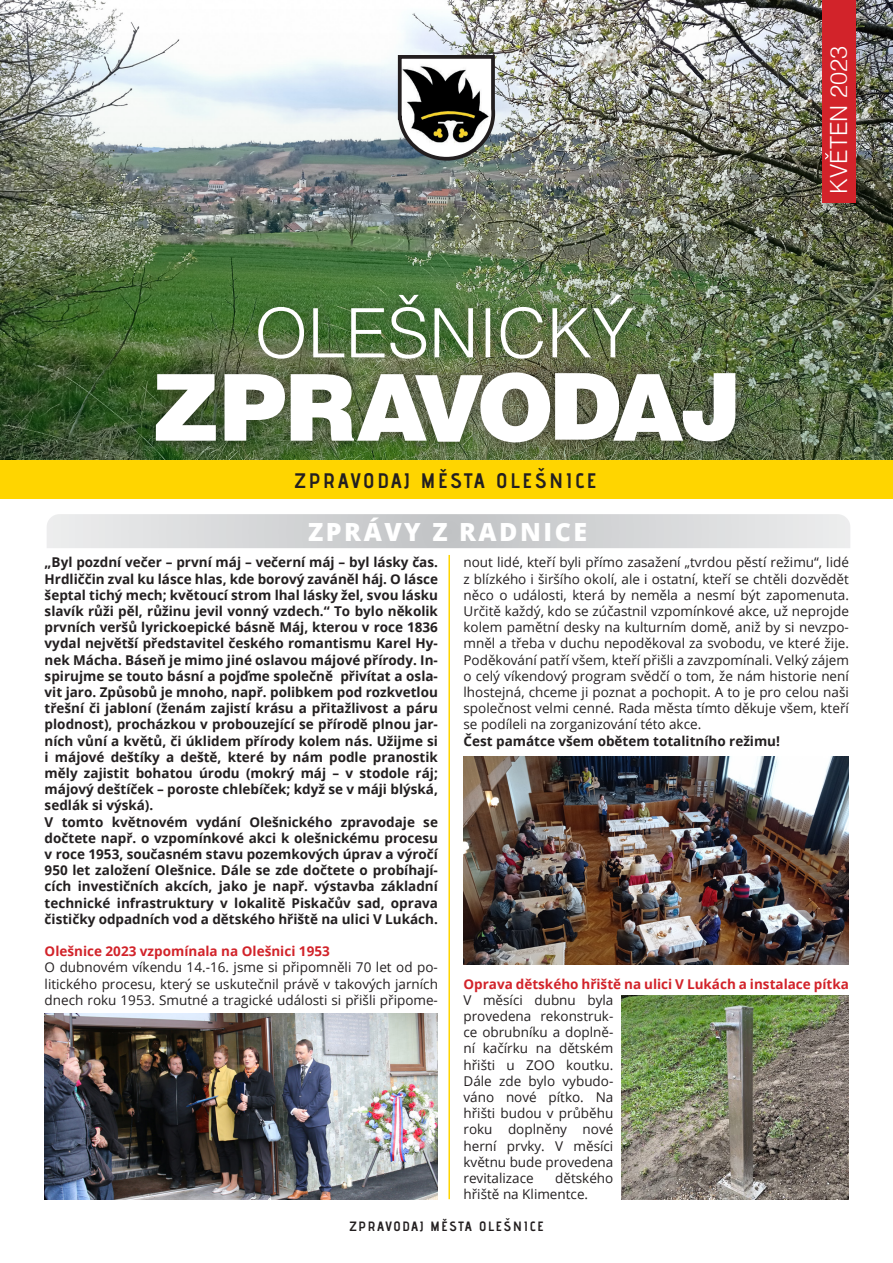
<style>
.page{position:relative;width:893px;height:1263px;background:#fff}
.page>*{position:absolute;margin:0;border:0;box-sizing:border-box;transform-origin:0 0}
.t1{font:800 25.05px "Open Sans";letter-spacing:.1em;color:#fff}
.t2{font:300 23.7px "Helvetica";color:#fff}
.Normální{font:700 21px "Advent Pro";letter-spacing:.13em;color:#231f20}
.t3{font:700 13.5px/16.2px "Open Sans";color:#231f20;text-align:justify}
.t4{font:13.5px/16.2px "Open Sans";color:#231f20;text-align:justify}
.PODTITULEK{font:700 13.5px "Open Sans";color:#d2232a}
.Normální-2{font:700 13.5px "Advent Pro";letter-spacing:.13em;color:#231f20}
</style>
<div class="page">
<img style="left:0;top:0;width:893px;height:460px">
<div style="left:822px;top:0;width:34px;height:202px;background:#d2232a"></div>
<div style="left:142px;top:359px;width:608px;height:97px;background:#231f20;opacity:.56"></div>
<svg style="left:156px;top:372px;width:579px;height:70px"></svg>
<div style="left:244px;top:282px;width:401px;height:90px;background:#231f20;opacity:.56"></div>
<svg style="left:258px;top:295px;width:375px;height:64px;background:#748c64"></svg>
<svg style="left:825px;top:153px;width:3px;height:7px"></svg>
<div style="left:0;top:460px;width:893px;height:39px;background:#ffd500"></div>
<svg style="left:396px;top:53px;width:101px;height:109px"></svg>
<svg style="left:47px;top:514px;width:803px;height:34px;background:#d6d8d9"></svg>
<hr style="left:448px;top:555px;width:2px;height:644px;background:#ffd500">
<img style="left:45px;top:1014px;width:393px;height:185px">
<img style="left:463px;top:756px;width:385px;height:209px">
<img style="left:622px;top:996px;width:226px;height:203px">
<p class="Normální" style="left:295px;top:468px;width:304px">ZPRAVODAJ MĚSTA OLEŠNICE</p>
<p class="t2" style="left:824px;top:194px;width:150px;rotate:-90deg">KVETEN 2023</p>
<p class="t1" style="left:308px;top:512px;width:280px">ZPRÁVY Z RADNICE</p>
<p class="t4" style="left:463px;top:554px;width:387px">nout lidé, kteří byli přímo zasažení „tvrdou pěstí režimu“, lidé z blízkého i širšího okolí, ale i ostatní, kteří se chtěli dozvědět něco o události, která by neměla a nesmí být zapomenuta.<br>Určitě každý, kdo se zúčastnil vzpomínkové akce, už neprojde kolem pamětní desky na kulturním domě, aniž by si nevzpo&shy;mněl a třeba v duchu nepoděkoval za svobodu, ve které žije.<br>Poděkování patří všem, kteří přišli a zavzpomínali. Velký zájem o celý víkendový program svědčí o tom, že nám historie není lhostejná, chceme ji poznat a pochopit. A to je pro celou naši společnost velmi cenné. Rada města tímto děkuje všem, kteří se podíleli na zorganizování této akce.</p>
<p class="t3" style="left:463px;top:732px;width:318px">Čest památce všem obětem totalitního režimu!</p>
<p class="t3" style="left:45px;top:554px;width:395px">„Byl pozdní večer – první máj – večerní máj – byl lásky čas.<br>Hrdliččin zval ku lásce hlas, kde borový zaváněl háj. O lásce šeptal tichý mech; květoucí strom lhal lásky žel, svou lásku slavík růži pěl, růžinu jevil vonný vzdech.“ To bylo několik prvních veršů lyrickoepické básně Máj, kterou v roce 1836 vydal největší představitel českého romantismu Karel Hy&shy;nek Mácha. Báseň je mimo jiné oslavou májové přírody. In&shy;spirujme se touto básní a pojďme společně přivítat a osla&shy;vit jaro. Způsobů je mnoho, např. polibkem pod rozkvetlou třešní či jabloní (ženám zajistí krásu a přitažlivost a páru plodnost), procházkou v probouzející se přírodě plnou jar&shy;ních vůní a květů, či úklidem přírody kolem nás. Užijme si i májové deštíky a deště, které by nám podle pranostik měly zajistit bohatou úrodu (mokrý máj – v stodole ráj; májový deštíček – poroste chlebíček; když se v máji blýská, sedlák si výská).</p>
<p class="t3" style="left:45px;top:813px;width:395px">V tomto květnovém vydání Olešnického zpravodaje se dočtete např. o vzpomínkové akci k olešnickému procesu v roce 1953, současném stavu pozemkových úprav a výročí 950 let založení Olešnice. Dále se zde dočtete o probíhají&shy;cích investičních akcích, jako je např. výstavba základní technické infrastruktury v lokalitě Piskačův sad, oprava čističky odpadních vod a dětského hřiště na ulici V Lukách.</p>
<p class="PODTITULEK" style="left:45px;top:942px;width:287px">Olešnice 2023 vzpomínala na Olešnici 1953</p>
<p class="t4" style="left:45px;top:959px;width:395px">O dubnovém víkendu 14.-16. jsme si připomněli 70 let od po&shy;litického procesu, který se uskutečnil právě v takových jarních dnech roku 1953. Smutné a tragické události si přišli připome-</p>
<p class="PODTITULEK" style="left:463px;top:974px;width:387px">Oprava dětského hřiště na ulici V Lukách a instalace pítka</p>
<p class="t4" style="left:463px;top:991px;width:151px">V měsíci dubnu byla provedena rekonstruk&shy;ce obrubníku a doplně&shy;ní kačírku na dětském hřišti u ZOO koutku.<br>Dále zde bylo vybudo&shy;váno nové pítko. Na hřišti budou v průběhu roku doplněny nové herní prvky. V měsíci květnu bude provedena revitalizace</p>
<p class="t4" style="left:463px;top:1170px;width:151px;text-indent:92px">dětského hřiště na Klimentce.</p>
<p class="Normální-2" style="left:349px;top:1218px;width:196px">ZPRAVODAJ MĚSTA OLEŠNICE</p>
</div>
